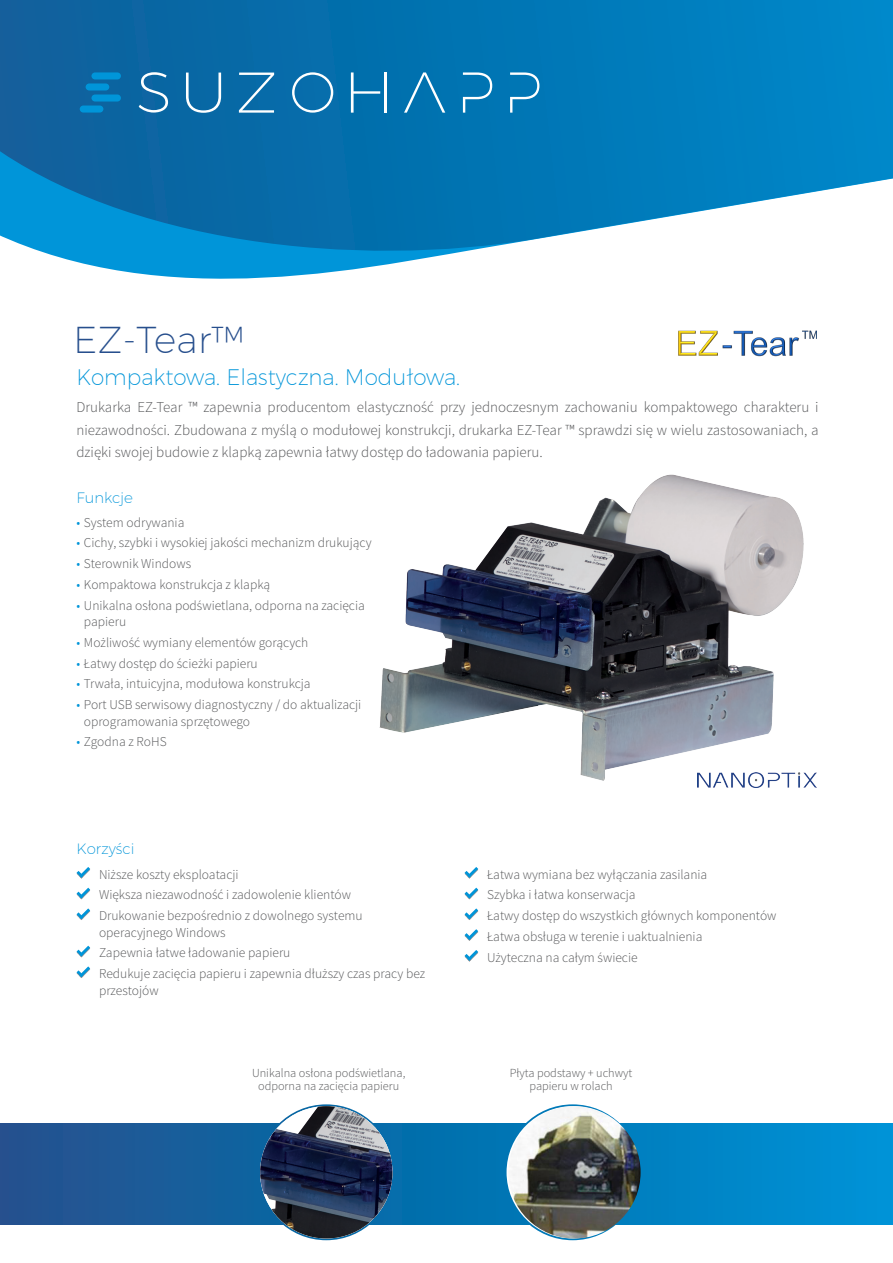
<style>
.page{position:relative;width:893px;height:1263px;background:#fff}
.page>*{position:absolute;margin:0;border:0;box-sizing:border-box;transform-origin:0 0}
.t1{font:200 37.5px "Montserrat";letter-spacing:.01em;color:#274f8d}
.Descrizione{font:200 22.5px "Montserrat";color:#0095d9;scale:.96 1}
.Descrizione-2{font:300 15px/22.5px "Source Sans Pro";color:#57585a;text-align:justify}
.Prestazioni_-_Puntin{font:200 15px "Montserrat";color:#0095d9}
.Prestazioni_-_Puntin-2{font:300 13.5px/16.5px "Source Sans Pro";color:#57585a}
.N_B__testo{font:300 12.3px/13.5px "Source Sans Pro";color:#57585a;text-align:center}
.s1{color:#0095d9}
</style>
<div class="page">
<svg style="left:115px;top:270px;width:233px;height:9px;fill:#0095d9"></svg>
<svg style="left:0;top:0;width:893px;height:270px;background:#2085bd"></svg>
<div style="left:91px;top:94px;width:30px;height:8px;background:#0095d9;border-radius:4px"></div>
<div style="left:80px;top:106px;width:23px;height:7px;background:#0095d9;border-radius:4px"></div>
<div style="left:91px;top:72px;width:30px;height:7px;background:#0095d9;border-radius:4px"></div>
<svg style="left:86px;top:83px;width:23px;height:7px"></svg>
<svg style="left:186px;top:73px;width:35px;height:40px"></svg>
<svg style="left:239px;top:73px;width:35px;height:40px"></svg>
<svg style="left:292px;top:72px;width:41px;height:41px;background:#3186b9"></svg>
<hr style="left:384px;top:72px;width:2px;height:41px;background:#fff">
<svg style="left:404px;top:72px;width:41px;height:41px;background:#1f83b9"></svg>
<svg style="left:463px;top:72px;width:29px;height:41px"></svg>
<svg style="left:139px;top:72px;width:29px;height:41px"></svg>
<svg style="left:351px;top:72px;width:29px;height:41px"></svg>
<svg style="left:510px;top:72px;width:29px;height:41px"></svg>
<svg style="left:0;top:1124px;width:893px;height:101px;background:#0b71b0"></svg>
<svg style="left:260px;top:1106px;width:132px;height:132px;background:#4c5b74"></svg>
<svg style="left:465px;top:867px;width:13px;height:11px"></svg>
<svg style="left:465px;top:888px;width:13px;height:11px"></svg>
<svg style="left:465px;top:908px;width:13px;height:12px"></svg>
<svg style="left:465px;top:929px;width:13px;height:12px"></svg>
<svg style="left:465px;top:950px;width:13px;height:12px"></svg>
<svg style="left:77px;top:867px;width:13px;height:11px"></svg>
<svg style="left:77px;top:888px;width:13px;height:11px"></svg>
<svg style="left:77px;top:908px;width:13px;height:12px"></svg>
<svg style="left:77px;top:946px;width:13px;height:11px"></svg>
<svg style="left:77px;top:966px;width:13px;height:12px"></svg>
<img style="left:508px;top:1106px;width:133px;height:132px;border-radius:66px">
<img style="left:678px;top:330px;width:138px;height:26px">
<img style="left:379px;top:474px;width:437px;height:313px">
<p class="t1" style="left:73px;top:317px;width:172px">EZ-Tear™</p>
<p class="Descrizione" style="left:76px;top:363px;width:401px">Kompaktowa. Elastyczna. Modułowa.</p>
<p class="Descrizione-2" style="left:76px;top:396px;width:744px">Drukarka EZ-Tear ™ zapewnia producentom elastyczność przy jednoczesnym zachowaniu kompaktowego charakteru i niezawodności. Zbudowana z myślą o modułowej konstrukcji, drukarka EZ-Tear ™ sprawdzi się w wielu zastosowaniach, a dzięki swojej budowie z klapką zapewnia łatwy dostęp do ładowania papieru.</p>
<p class="Prestazioni_-_Puntin" style="left:77px;top:488px;width:58px">Funkcje</p>
<p class="Prestazioni_-_Puntin-2" style="left:76px;top:514px;width:109px"><span class="s1">•</span> System odrywania</p>
<p class="Prestazioni_-_Puntin-2" style="left:76px;top:535px;width:297px"><span class="s1">•</span> Cichy, szybki i wysokiej jakości mechanizm drukujący</p>
<p class="Prestazioni_-_Puntin-2" style="left:76px;top:555px;width:116px"><span class="s1">•</span> Sterownik Windows</p>
<p class="Prestazioni_-_Puntin-2" style="left:76px;top:576px;width:195px"><span class="s1">•</span> Kompaktowa konstrukcja z klapką</p>
<p class="Prestazioni_-_Puntin-2" style="left:84px;top:597px;width:282px;text-indent:-8px"><span class="s1">•</span> Unikalna osłona podświetlana, odporna na zacięcia papieru</p>
<p class="Prestazioni_-_Puntin-2" style="left:76px;top:634px;width:234px"><span class="s1">•</span> Możliwość wymiany elementów gorących</p>
<p class="Prestazioni_-_Puntin-2" style="left:76px;top:655px;width:183px"><span class="s1">•</span> Łatwy dostęp do ścieżki papieru</p>
<p class="Prestazioni_-_Puntin-2" style="left:76px;top:676px;width:236px"><span class="s1">•</span> Trwała, intuicyjna, modułowa konstrukcja</p>
<p class="Prestazioni_-_Puntin-2" style="left:84px;top:696px;width:279px;text-indent:-8px"><span class="s1">•</span> Port USB serwisowy diagnostyczny / do aktualizacji oprogramowania sprzętowego</p>
<p class="Prestazioni_-_Puntin-2" style="left:76px;top:734px;width:92px"><span class="s1">•</span> Zgodna z RoHS</p>
<p class="Prestazioni_-_Puntin" style="left:77px;top:840px;width:60px">Korzyści</p>
<p class="Prestazioni_-_Puntin-2" style="left:99px;top:866px;width:141px">Niższe koszty eksploatacji</p>
<p class="Prestazioni_-_Puntin-2" style="left:99px;top:887px;width:253px">Większa niezawodność i zadowolenie klientów</p>
<p class="Prestazioni_-_Puntin-2" style="left:99px;top:907px;width:265px">Drukowanie bezpośrednio z dowolnego systemu operacyjnego Windows</p>
<p class="Prestazioni_-_Puntin-2" style="left:99px;top:945px;width:193px">Zapewnia łatwe ładowanie papieru</p>
<p class="Prestazioni_-_Puntin-2" style="left:99px;top:965px;width:328px">Redukuje zacięcia papieru i zapewnia dłuższy czas pracy bez przestojów</p>
<p class="N_B__testo" style="left:252px;top:1066px;width:155px">Unikalna osłona podświetlana,</p>
<p class="N_B__testo" style="left:258px;top:1079px;width:143px">odporna na zacięcia papieru</p>
<p class="Prestazioni_-_Puntin-2" style="left:487px;top:866px;width:222px">Łatwa wymiana bez wyłączania zasilania</p>
<p class="Prestazioni_-_Puntin-2" style="left:487px;top:887px;width:150px">Szybka i łatwa konserwacja</p>
<p class="Prestazioni_-_Puntin-2" style="left:487px;top:907px;width:291px">Łatwy dostęp do wszystkich głównych komponentów</p>
<p class="Prestazioni_-_Puntin-2" style="left:487px;top:928px;width:217px">Łatwa obsługa w terenie i uaktualnienia</p>
<p class="Prestazioni_-_Puntin-2" style="left:487px;top:949px;width:152px">Użyteczna na całym świecie</p>
<p class="N_B__testo" style="left:510px;top:1066px;width:124px">Płyta podstawy + uchwyt papieru w rolach</p>
</div>
